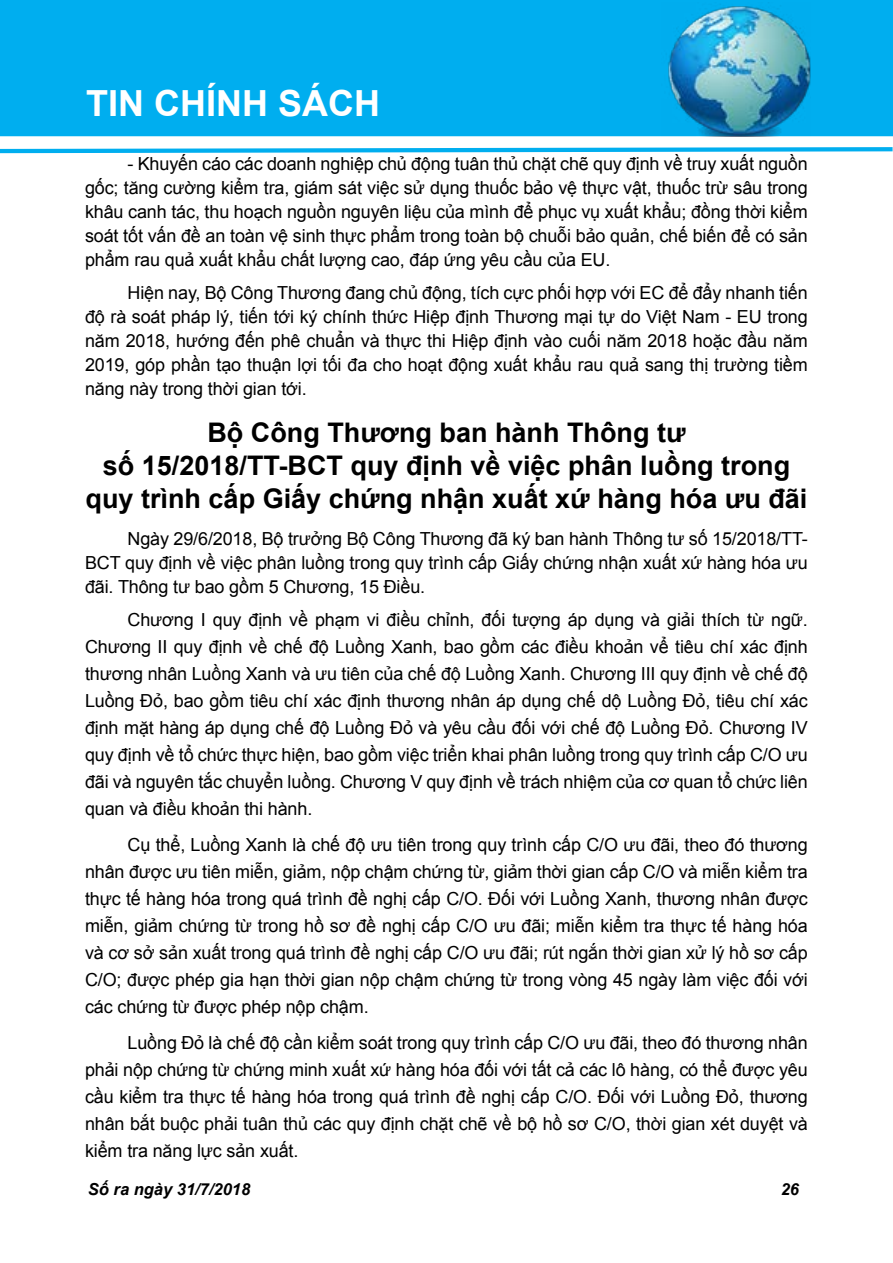
<style>
.page{position:relative;width:893px;height:1263px;background:#fff}
.page>*{position:absolute;margin:0;border:0;box-sizing:border-box;transform-origin:0 0}
.t1{font:700 36px "Arial";color:#fff}
.t2{font:700 27px/33px "Arial";color:#000;text-align:center}
.t3{font:18px/27px "Arial";letter-spacing:-.01em;color:#000;text-align:justify}
.t4{font:italic 700 16.5px "Arial";color:#000}
</style>
<div class="page">
<div style="left:0;top:0;width:893px;height:136px;background:#00aeef"></div>
<img style="left:661px;top:6px;width:150px;height:131px">
<svg style="left:0;top:147px;width:893px;height:7px"></svg>
<h1 class="t1" style="left:86px;top:79px;width:295px">TIN CHÍNH SÁCH</h1>
<p class="t3" style="left:85px;top:152px;width:724px;line-height:24px;text-indent:43px">- Khuyến cáo các doanh nghiệp chủ động tuân thủ chặt chẽ quy định về truy xuất nguồn gốc; tăng cường kiểm tra, giám sát việc sử dụng thuốc bảo vệ thực vật, thuốc trừ sâu trong khâu canh tác, thu hoạch nguồn nguyên liệu của mình để phục vụ xuất khẩu; đồng thời kiểm soát tốt vấn đề an toàn vệ sinh thực phẩm trong toàn bộ chuỗi bảo quản, chế biến để có sản phẩm rau quả xuất khẩu chất lượng cao, đáp ứng yêu cầu của EU.</p>
<p class="t3" style="left:85px;top:281px;width:724px;line-height:24px;text-indent:43px">Hiện nay, Bộ Công Thương đang chủ động, tích cực phối hợp với EC để đẩy nhanh tiến độ rà soát pháp lý, tiến tới ký chính thức Hiệp định Thương mại tự do Việt Nam - EU trong năm 2018, hướng đến phê chuẩn và thực thi Hiệp định vào cuối năm 2018 hoặc đầu năm 2019, góp phần tạo thuận lợi tối đa cho hoạt động xuất khẩu rau quả sang thị trường tiềm năng này trong thời gian tới.</p>
<h2 class="t2" style="left:86px;top:416px;width:723px">Bộ Công Thương ban hành Thông tư<br>số 15/2018/TT-BCT quy định về việc phân luồng trong quy trình cấp Giấy chứng nhận xuất xứ hàng hóa ưu đãi</h2>
<p class="t3" style="left:85px;top:527px;width:724px;line-height:24px;text-indent:43px">Ngày 29/6/2018, Bộ trưởng Bộ Công Thương đã ký ban hành Thông tư số 15/2018/TT-BCT quy định về việc phân luồng trong quy trình cấp Giấy chứng nhận xuất xứ hàng hóa ưu đãi. Thông tư bao gồm 5 Chương, 15 Điều.</p>
<p class="t3" style="left:85px;top:606px;width:724px;text-indent:43px">Chương I quy định về phạm vi điều chỉnh, đối tượng áp dụng và giải thích từ ngữ.<br>Chương II quy định về chế độ Luồng Xanh, bao gồm các điều khoản vể tiêu chí xác định thương nhân Luồng Xanh và ưu tiên của chế độ Luồng Xanh. Chương III quy định về chế độ Luồng Đỏ, bao gồm tiêu chí xác định thương nhân áp dụng chế dộ Luồng Đỏ, tiêu chí xác định mặt hàng áp dụng chế độ Luồng Đỏ và yêu cầu đối với chế độ Luồng Đỏ. Chương IV quy định về tổ chức thực hiện, bao gồm việc triển khai phân luồng trong quy trình cấp C/O ưu đãi và nguyên tắc chuyển luồng. Chương V quy định về trách nhiệm của cơ quan tổ chức liên quan và điều khoản thi hành.</p>
<p class="t3" style="left:85px;top:831px;width:724px;text-indent:43px">Cụ thể, Luồng Xanh là chế độ ưu tiên trong quy trình cấp C/O ưu đãi, theo đó thương nhân được ưu tiên miễn, giảm, nộp chậm chứng từ, giảm thời gian cấp C/O và miễn kiểm tra thực tế hàng hóa trong quá trình đề nghị cấp C/O. Đối với Luồng Xanh, thương nhân được miễn, giảm chứng từ trong hồ sơ đề nghị cấp C/O ưu đãi; miễn kiểm tra thực tế hàng hóa và cơ sở sản xuất trong quá trình đề nghị cấp C/O ưu đãi; rút ngắn thời gian xử lý hồ sơ cấp C/O; được phép gia hạn thời gian nộp chậm chứng từ trong vòng 45 ngày làm việc đối với các chứng từ được phép nộp chậm.</p>
<p class="t3" style="left:85px;top:1029px;width:724px;text-indent:43px">Luồng Đỏ là chế độ cần kiểm soát trong quy trình cấp C/O ưu đãi, theo đó thương nhân phải nộp chứng từ chứng minh xuất xứ hàng hóa đối với tất cả các lô hàng, có thể được yêu cầu kiểm tra thực tế hàng hóa trong quá trình đề nghị cấp C/O. Đối với Luồng Đỏ, thương nhân bắt buộc phải tuân thủ các quy định chặt chẽ về bộ hồ sơ C/O, thời gian xét duyệt và kiểm tra năng lực sản xuất.</p>
<p class="t4" style="left:88px;top:1178px;width:164px">Số ra ngày 31/7/2018</p>
<p class="t4" style="left:781px;top:1178px;width:20px">26</p>
</div>
